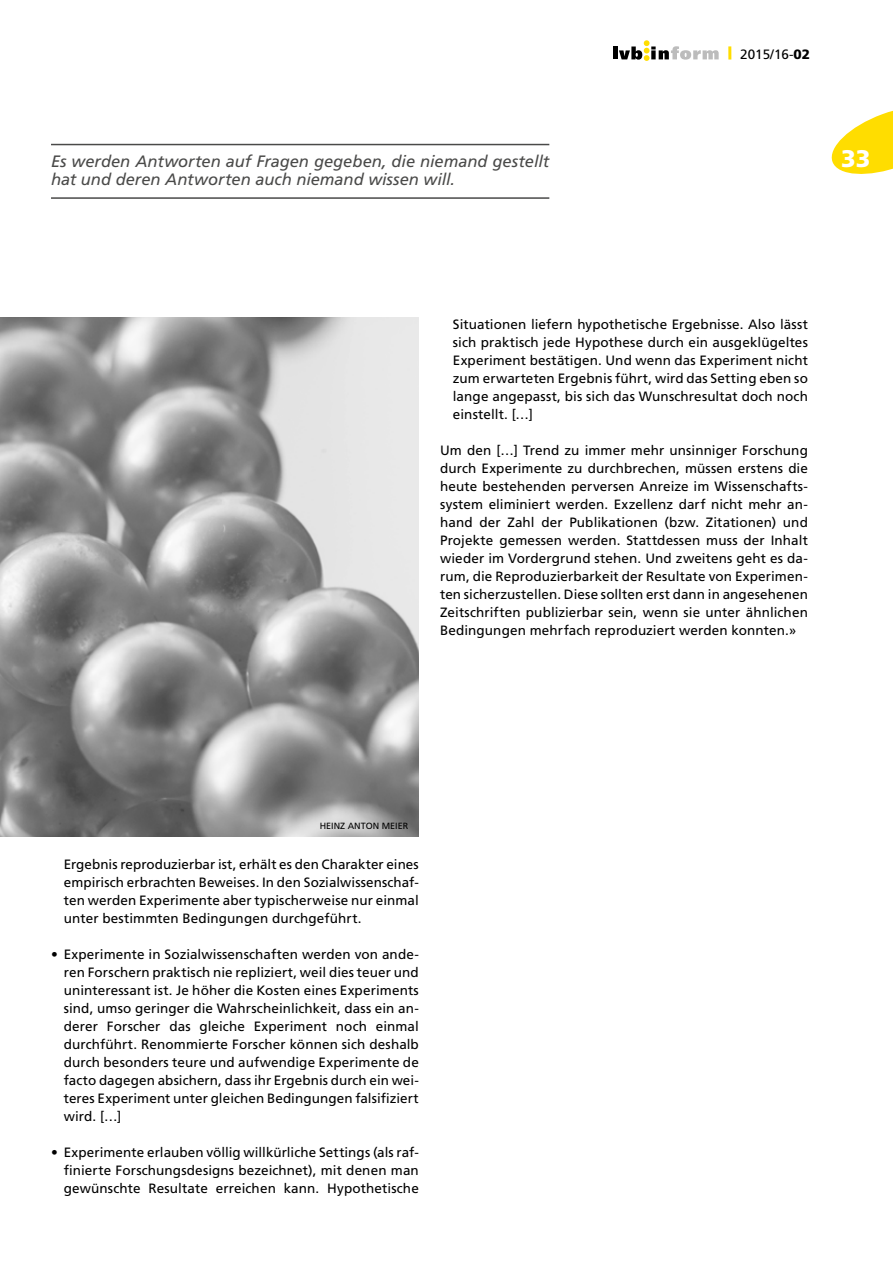
<style>
.page{position:relative;width:893px;height:1263px;background:#fff}
.page>*{position:absolute;margin:0;border:0;box-sizing:border-box;transform-origin:0 0}
.t1{font:900 24px "Frutiger LT Std";color:#fff}
.t2{font:italic 16.5px/18px "Frutiger LT Std";color:#4a4a49}
.t3{font:13.5px/18px "Frutiger LT Std";letter-spacing:.005em;color:#000;text-align:justify}
.t4{font:9px "Frutiger LT Std";color:#000}
.s1{font-weight:900}
</style>
<div class="page">
<svg style="left:831px;top:111px;width:61px;height:63px"></svg>
<hr style="left:728px;top:46px;width:3px;height:14px;background:#fd0">
<hr style="left:613px;top:47px;width:4px;height:12px;background:#000">
<svg style="left:619px;top:40px;width:100px;height:21px"></svg>
<hr style="left:51px;top:144px;width:498px;height:1px;background:#4a4a49">
<hr style="left:51px;top:197px;width:498px;height:2px;background:#4a4a49">
<img style="left:0;top:318px;width:419px;height:519px">
<p class="t2" style="left:51px;top:152px;width:500px">Es werden Antworten auf Fragen gegeben, die niemand gestellt hat und deren Antworten auch niemand wissen will.</p>
<p class="t3" style="left:740px;top:45px;width:71px">2015/16-<span class="s1">02</span></p>
<h1 class="t1" style="left:841px;top:144px;width:31px">33</h1>
<p class="t3" style="left:453px;top:315px;width:357px">Situationen liefern hypothetische Ergebnisse. Also lässt sich praktisch jede Hypothese durch ein ausgeklügeltes Experiment bestätigen. Und wenn das Experiment nicht zum erwarteten Ergebnis führt, wird das Setting eben so lange angepasst, bis sich das Wunschresultat doch noch einstellt. […]</p>
<p class="t3" style="left:440px;top:441px;width:369px">Um den […] Trend zu immer mehr unsinniger Forschung durch Experimente zu durchbrechen, müssen erstens die heute bestehenden perversen Anreize im Wissenschafts&shy;system eliminiert werden. Exzellenz darf nicht mehr an&shy;hand der Zahl der Publikationen (bzw. Zitationen) und Projekte gemessen werden. Stattdessen muss der Inhalt wieder im Vordergrund stehen. Und zweitens geht es da&shy;rum, die Reproduzierbarkeit der Resultate von Experimen&shy;ten sicherzustellen. Diese sollten erst dann in angesehenen Zeitschriften publizierbar sein, wenn sie unter ähnlichen Bedingungen mehrfach reproduziert werden konnten.»</p>
<p class="t4" style="left:320px;top:821px;width:90px">HEINZ ANTON MEIER</p>
<p class="t3" style="left:64px;top:855px;width:357px">Ergebnis reproduzierbar ist, erhält es den Charakter eines empirisch erbrachten Beweises. In den Sozialwissenschaf&shy;ten werden Experimente aber typischerweise nur einmal unter bestimmten Bedingungen durchgeführt.</p>
<p class="t3" style="left:64px;top:945px;width:357px;text-indent:-13px">• Experimente in Sozialwissenschaften werden von ande&shy;ren Forschern praktisch nie repliziert, weil dies teuer und uninteressant ist. Je höher die Kosten eines Experiments sind, umso geringer die Wahrscheinlichkeit, dass ein an&shy;derer Forscher das gleiche Experiment noch einmal durchführt. Renommierte Forscher können sich deshalb durch besonders teure und aufwendige Experimente de facto dagegen absichern, dass ihr Ergebnis durch ein wei&shy;teres Experiment unter gleichen Bedingungen falsifiziert wird. […]</p>
<p class="t3" style="left:64px;top:1143px;width:357px;text-indent:-13px">• Experimente erlauben völlig willkürliche Settings (als raf&shy;finierte Forschungsdesigns bezeichnet), mit denen man gewünschte Resultate erreichen kann. Hypothetische</p>
</div>
